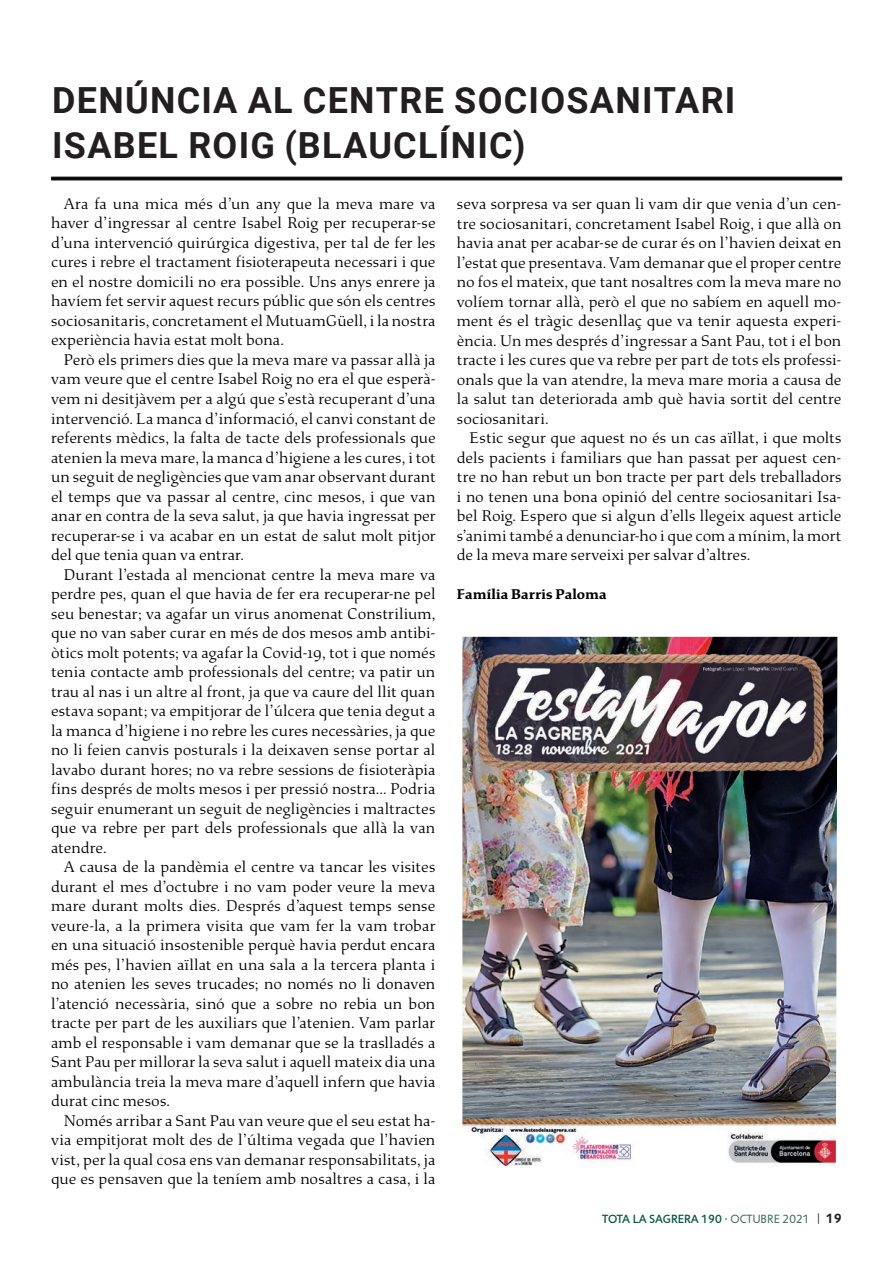
<style>
.page{position:relative;width:893px;height:1263px;background:#fff}
.page>*{position:absolute;margin:0;border:0;box-sizing:border-box;transform-origin:0 0}
.t1{font:700 36px/45px "Roboto";letter-spacing:.035em;color:#231f20}
.t2{font:300 16.5px/19.5px "Study";letter-spacing:.005em;color:#000;text-align:justify}
.t3{font:700 15px "Study";letter-spacing:.015em;color:#000}
.t4{font:500 12px "Jigsaw";color:#095842}
.s1{font-weight:400;color:#3e6d5b}
.s2{font-weight:300;font-size:12.75px;color:#231f20}
.s3{font-weight:700;font-size:13.5px;color:#231f20}
</style>
<div class="page">
<div style="left:52px;top:177px;width:790px;height:3px;border:1px solid #231f20"></div>
<img style="left:462px;top:637px;width:375px;height:529px">
<h1 class="t1" style="left:52px;top:77px;width:685px">DENÚNCIA AL CENTRE SOCIOSANITARI<br>ISABEL ROIG (BLAUCLÍNIC)</h1>
<p class="t2" style="left:51px;top:194px;width:386px;text-indent:13px">Ara fa una mica més d’un any que la meva mare va haver d’ingressar al centre Isabel Roig per recuperar-se d’una intervenció quirúrgica digestiva, per tal de fer les cures i rebre el tractament fisioterapeuta necessari i que en el nostre domicili no era possible. Uns anys enrere ja havíem fet servir aquest recurs públic que són els centres sociosanitaris, concretament el MutuamGüell, i la nostra experiència havia estat molt bona.</p>
<p class="t2" style="left:51px;top:350px;width:386px;text-indent:13px">Però els primers dies que la meva mare va passar allà ja vam veure que el centre Isabel Roig no era el que esperà&shy;vem ni desitjàvem per a algú que s’està recuperant d’una intervenció. La manca d’informació, el canvi constant de referents mèdics, la falta de tacte dels professionals que atenien la meva mare, la manca d’higiene a les cures, i tot un seguit de negligències que vam anar observant durant el temps que va passar al centre, cinc mesos, i que van anar en contra de la seva salut, ja que havia ingressat per recuperar-se i va acabar en un estat de salut molt pitjor del que tenia quan va entrar.</p>
<p class="t2" style="left:51px;top:565px;width:386px;text-indent:13px">Durant l’estada al mencionat centre la meva mare va perdre pes, quan el que havia de fer era recuperar-ne pel seu benestar; va agafar un virus anomenat Constrilium, que no van saber curar en més de dos mesos amb antibi&shy;òtics molt potents; va agafar la Covid-19, tot i que només tenia contacte amb professionals del centre; va patir un trau al nas i un altre al front, ja que va caure del llit quan estava sopant; va empitjorar de l’úlcera que tenia degut a la manca d’higiene i no rebre les cures necessàries, ja que no li feien canvis posturals i la deixaven sense portar al lavabo durant hores; no va rebre sessions de fisioteràpia fins després de molts mesos i per pressió nostra... Podria seguir enumerant un seguit de negligències i maltractes que va rebre per part dels professionals que allà la van atendre.</p>
<p class="t2" style="left:51px;top:857px;width:386px;text-indent:13px">A causa de la pandèmia el centre va tancar les visites durant el mes d’octubre i no vam poder veure la meva mare durant molts dies. Després d’aquest temps sense veure-la, a la primera visita que vam fer la vam trobar en una situació insostenible perquè havia perdut encara més pes, l’havien aïllat en una sala a la tercera planta i no atenien les seves trucades; no només no li donaven l’atenció necessària, sinó que a sobre no rebia un bon tracte per part de les auxiliars que l’atenien. Vam parlar amb el responsable i vam demanar que se la traslladés a Sant Pau per millorar la seva salut i aquell mateix dia una ambulància treia la meva mare d’aquell infern que havia durat cinc mesos.</p>
<p class="t2" style="left:51px;top:1111px;width:386px;text-indent:13px">Només arribar a Sant Pau van veure que el seu estat ha&shy;via empitjorat molt des de l’última vegada que l’havien vist, per la qual cosa ens van demanar responsabilitats, ja que es pensaven que la teníem amb nosaltres a casa, i la</p>
<p class="t2" style="left:457px;top:194px;width:386px">seva sorpresa va ser quan li vam dir que venia d’un cen&shy;tre sociosanitari, concretament Isabel Roig, i que allà on havia anat per acabar-se de curar és on l’havien deixat en l’estat que presentava. Vam demanar que el proper centre no fos el mateix, que tant nosaltres com la meva mare no volíem tornar allà, però el que no sabíem en aquell mo&shy;ment és el tràgic desenllaç que va tenir aquesta experi&shy;ència. Un mes després d’ingressar a Sant Pau, tot i el bon tracte i les cures que va rebre per part de tots els professi&shy;onals que la van atendre, la meva mare moria a causa de la salut tan deteriorada amb què havia sortit del centre sociosanitari.</p>
<p class="t2" style="left:457px;top:428px;width:386px;text-indent:13px">Estic segur que aquest no és un cas aïllat, i que molts dels pacients i familiars que han passat per aquest cen&shy;tre no han rebut un bon tracte per part dels treballadors i no tenen una bona opinió del centre sociosanitari Isa&shy;bel Roig. Espero que si algun d’ells llegeix aquest article s’animi també a denunciar-ho i que com a mínim, la mort de la meva mare serveixi per salvar d’altres.</p>
<p class="t3" style="left:457px;top:585px;width:151px">Família Barris Paloma</p>
<p class="t4" style="left:602px;top:1212px;width:241px">TOTA LA SAGRERA 190 · <span class="s1">OCTUBRE 2021</span> <span class="s2">|</span> <span class="s3">19</span></p>
</div>
